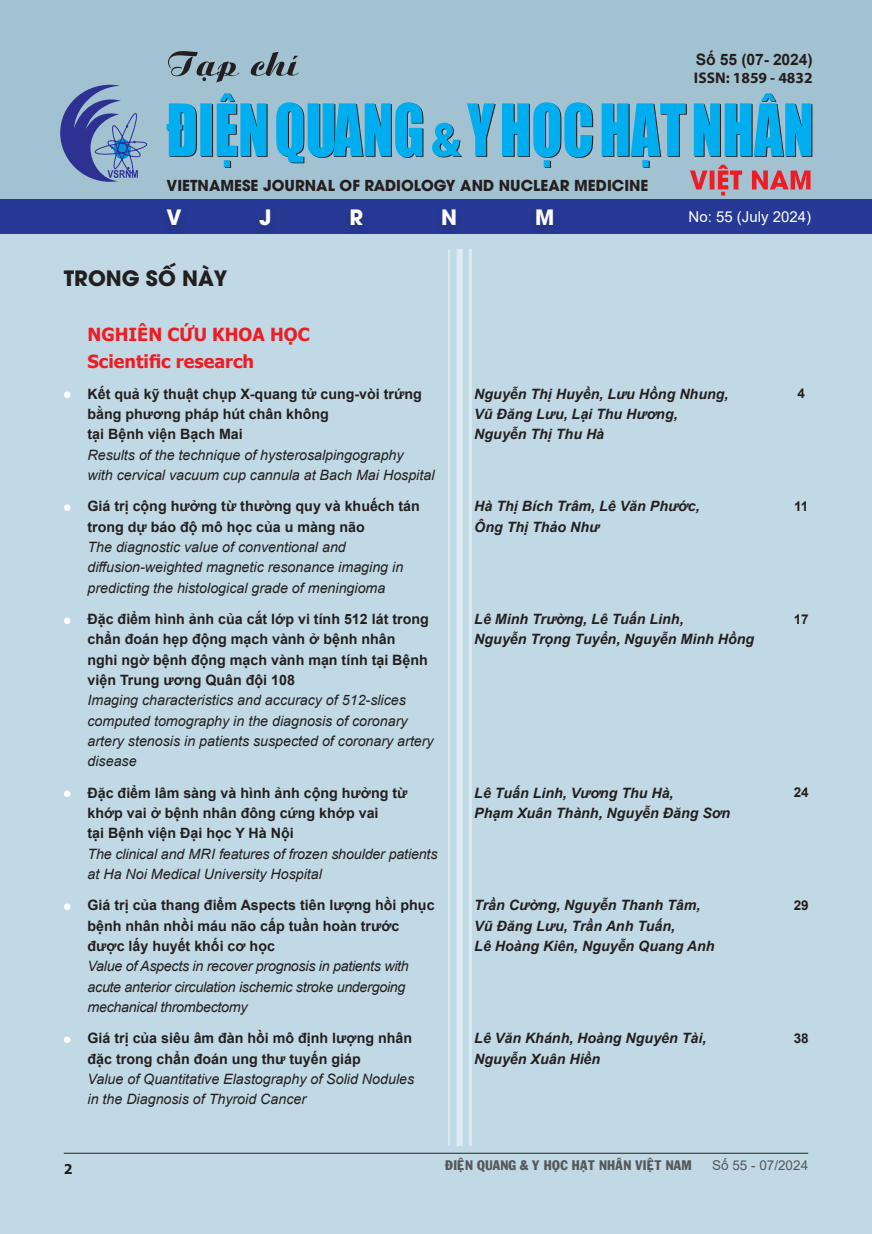
<style>
.page{position:relative;width:872px;height:1234px;background:#fff}
.page>*{position:absolute;margin:0;border:0;box-sizing:border-box;transform-origin:0 0}
.t1{font:700 21px "UTM Avo";color:#231f20}
.t2{font:700 21px "UTM Avo";color:#fff}
.t3{font:700 18px "Tahoma";color:#ee1d23}
.t4{font:700 15.75px "Arial";letter-spacing:-.01em;color:#231f20}
.t5{font:700 15.45px "Myriad Pro";color:#231f20}
.t6{font:700 15px "UTM Avo";color:#231f20}
.t7{font:15px "Arial";color:#fff}
.t8{font:700 14.25px/20.2px "Arial";color:#231f20}
.t9{font:italic 14.25px/20.2px "Arial";color:#231f20}
.tacgia{font:italic 700 14.25px "Arial";color:#231f20}
.t10{font:italic 14.25px "Arial";letter-spacing:-.02em;color:#231f20}
.t11{font:13.5px "VNI Franko";color:#57585a}
.t12{font:13.5px "Arial";color:#57585a}
.t13{font:700 13.5px "Arial";color:#231f20}
.t14{font:700 13.5px "Tahoma";color:#231f20}
</style>
<div class="page">
<div style="left:0;top:0;width:872px;height:1233px;background:#c1d9e5"></div>
<div style="left:0;top:0;width:872px;height:232px;background:#a3c2d1"></div>
<svg style="left:60px;top:85px;width:87px;height:97px"></svg>
<div style="left:457px;top:249px;width:6px;height:896px;background:#dfebf1"></div>
<hr style="left:469px;top:249px;width:3px;height:896px;background:#fff">
<hr style="left:448px;top:249px;width:2px;height:896px;background:#fff">
<svg style="left:168px;top:51px;width:131px;height:31px"></svg>
<svg style="left:690px;top:168px;width:120px;height:27px"></svg>
<svg style="left:166px;top:93px;width:645px;height:74px"></svg>
<div style="left:0;top:199px;width:872px;height:34px;background:#273895"></div>
<div style="left:160px;top:205px;width:400px;height:32px;background:#231f20;opacity:.25"></div>
<hr style="left:64px;top:1152px;width:744px;height:1px;background:#231f20">
<p class="t6" style="left:166px;top:173px;width:483px">VIETNAMESE JOURNAL OF RADIOLOGY AND NUCLEAR MEDICINE</p>
<p class="t2" style="left:166px;top:200px;width:17px">V</p>
<p class="t2" style="left:259px;top:200px;width:14px">J</p>
<p class="t2" style="left:349px;top:200px;width:15px">R</p>
<p class="t2" style="left:441px;top:200px;width:17px">N</p>
<p class="t2" style="left:535px;top:200px;width:21px">M</p>
<p class="t1" style="left:64px;top:261px;width:165px">TRONG SỐ NÀY</p>
<p class="t3" style="left:87px;top:322px;width:224px">NGHIÊN CỨU KHOA HỌC</p>
<p class="t3" style="left:87px;top:349px;width:168px">Scientific research</p>
<p class="t4" style="left:696px;top:48px;width:118px">Số 55 (07- 2024)</p>
<p class="t5" style="left:694px;top:68px;width:120px">ISSN: 1859 - 4832</p>
<p class="t7" style="left:688px;top:206px;width:124px">No: 55 (July 2024)</p>
<p class="t7" style="left:63px;top:383px;width:11px">●</p>
<p class="t8" style="left:87px;top:384px;width:336px">Kết quả kỹ thuật chụp X-quang tử cung-vòi trứng bằng phương pháp hút chân không</p>
<p class="t8" style="left:87px;top:424px;width:157px">tại Bệnh viện Bạch Mai</p>
<p class="t9" style="left:87px;top:444px;width:318px">Results of the technique of hysterosalpingography</p>
<p class="t9" style="left:87px;top:465px;width:348px">with cervical vacuum cup cannula at Bach Mai Hospital</p>
<p class="t7" style="left:63px;top:496px;width:11px">●</p>
<p class="t8" style="left:87px;top:496px;width:334px">Giá trị cộng hưởng từ thường quy và khuếch tán trong dự báo độ mô học của u màng não</p>
<p class="t9" style="left:87px;top:537px;width:260px">The diagnostic value of conventional and</p>
<p class="t9" style="left:87px;top:557px;width:317px">diffusion-weighted magnetic resonance imaging in</p>
<p class="t9" style="left:87px;top:577px;width:299px">predicting the histological grade of meningioma</p>
<p class="t7" style="left:63px;top:609px;width:11px">●</p>
<p class="t8" style="left:87px;top:609px;width:343px">Đặc điểm hình ảnh của cắt lớp vi tính 512 lát trong chẩn đoán hẹp động mạch vành ở bệnh nhân</p>
<p class="t8" style="left:87px;top:649px;width:342px">nghi ngờ bệnh động mạch vành mạn tính tại Bệnh viện Trung ương Quân đội 108</p>
<p class="t9" style="left:87px;top:690px;width:348px">Imaging characteristics and accuracy of 512-slices computed tomography in the diagnosis of coronary artery stenosis in patients suspected of coronary artery disease</p>
<p class="t7" style="left:63px;top:782px;width:11px">●</p>
<p class="t8" style="left:87px;top:782px;width:316px">Đặc điểm lâm sàng và hì nh ảnh cộng hưởng từ khớp vai ở bệnh nhân đông cứng khớp vai</p>
<p class="t8" style="left:87px;top:823px;width:208px">tại Bệnh viện Đại học Y Hà Nội</p>
<p class="t9" style="left:87px;top:843px;width:351px">The clinical and MRI features of frozen shoulder patients</p>
<p class="t9" style="left:87px;top:863px;width:236px">at Ha Noi Medical University Hospital</p>
<p class="t7" style="left:63px;top:895px;width:11px">●</p>
<p class="t8" style="left:87px;top:895px;width:348px">Giá trị của thang điểm Aspects tiên lượng hồi phục bệnh nhân nhồi máu não cấp tuần hoàn trước</p>
<p class="t8" style="left:87px;top:935px;width:189px">được lấy huyết khối cơ học</p>
<p class="t10" style="left:87px;top:956px;width:323px">Value of Aspects in recover prognosis in patients with</p>
<p class="t10" style="left:87px;top:977px;width:319px">acute anterior circulation ischemic stroke undergoing</p>
<p class="t10" style="left:87px;top:997px;width:162px">mechanical thrombectomy</p>
<p class="t7" style="left:63px;top:1028px;width:11px">●</p>
<p class="t8" style="left:87px;top:1028px;width:326px">Giá trị của siêu âm đàn hồi mô định lượng nhân đặc trong chẩn đoán ung thư tuyến giáp</p>
<p class="t9" style="left:87px;top:1068px;width:328px">Value of Quantitative Elastography of Solid Nodules</p>
<p class="t9" style="left:87px;top:1088px;width:220px">in the Diagnosis of Thyroid Cancer</p>
<p class="tacgia" style="left:474px;top:384px;width:256px">Nguyễn Thị Huyền, Lưu Hồng Nhung,</p>
<p class="tacgia" style="left:474px;top:404px;width:205px">Vũ Đăng Lưu, Lại Thu Hương,</p>
<p class="tacgia" style="left:474px;top:424px;width:131px">Nguyễn Thị Thu Hà</p>
<p class="tacgia" style="left:474px;top:497px;width:227px">Hà Thị Bích Trâm, Lê Văn Phước,</p>
<p class="tacgia" style="left:474px;top:517px;width:126px">Ông Thị Thảo Như</p>
<p class="tacgia" style="left:474px;top:609px;width:211px">Lê Minh Trường, Lê Tuấn Linh,</p>
<p class="tacgia" style="left:474px;top:629px;width:281px">Nguyễn Trọng Tuyển, Nguyễn Minh Hồng</p>
<p class="tacgia" style="left:474px;top:783px;width:201px">Lê Tuấn Linh, Vương Thu Hà,</p>
<p class="tacgia" style="left:474px;top:803px;width:257px">Phạm Xuân Thành, Nguyễn Đăng Sơn</p>
<p class="tacgia" style="left:474px;top:895px;width:228px">Trần Cường, Nguyễn Thanh Tâm,</p>
<p class="tacgia" style="left:474px;top:916px;width:202px">Vũ Đăng Lưu, Trần Anh Tuấn,</p>
<p class="tacgia" style="left:474px;top:936px;width:242px">Lê Hoàng Kiên, Nguyễn Quang Anh</p>
<p class="tacgia" style="left:474px;top:1028px;width:234px">Lê Văn Khánh, Hoàng Nguyên Tài,</p>
<p class="tacgia" style="left:474px;top:1048px;width:127px">Nguyễn Xuân Hiền</p>
<p class="t13" style="left:797px;top:384px;width:9px">4</p>
<p class="t13" style="left:794px;top:496px;width:16px">11</p>
<p class="t13" style="left:794px;top:609px;width:17px">17</p>
<p class="t13" style="left:794px;top:782px;width:17px">24</p>
<p class="t13" style="left:794px;top:895px;width:17px">29</p>
<p class="t13" style="left:794px;top:1028px;width:17px">38</p>
<p class="t14" style="left:64px;top:1158px;width:10px">2</p>
<p class="t11" style="left:445px;top:1154px;width:248px">ÑIEÄN QUANG &amp; Y HOÏC HAÏT NHAÂN VIEÄT NAM</p>
<p class="t12" style="left:712px;top:1155px;width:98px">Số 55 - 07/2024</p>
</div>
